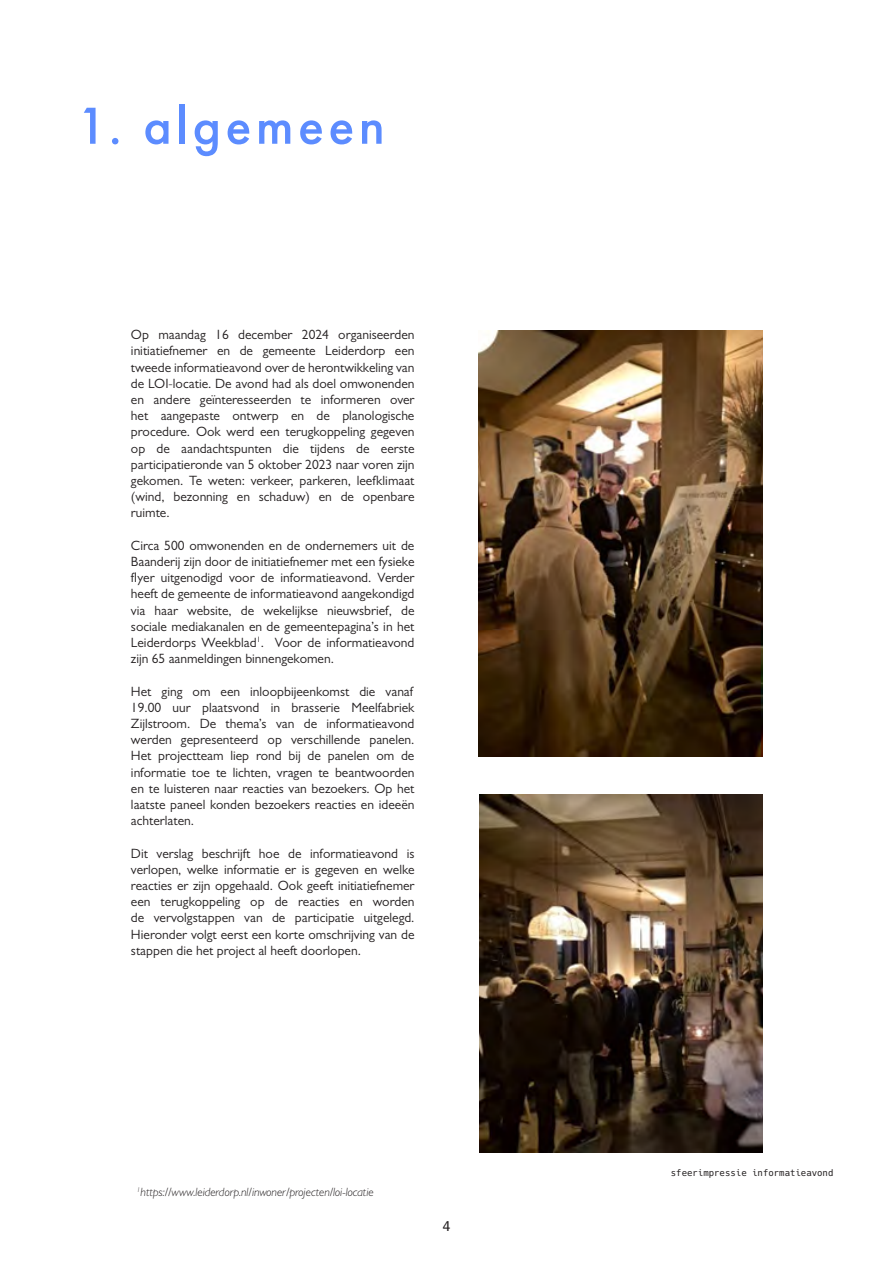
<style>
.page{position:relative;width:893px;height:1263px;background:#fff}
.page>*{position:absolute;margin:0;border:0;box-sizing:border-box;transform-origin:0 0}
.Headline{font:500 54px "Futura PT";letter-spacing:.08em;color:#5c8cff}
.Body_Text{font:13.5px/16.2px "Gill Sans";color:#231f20;text-align:justify}
.t1{font:13.5px "Hack";color:#231f20}
.t2{font:italic 300 12px "Gill Sans";color:#231f20}
.Caption_Text{font:9px "Hack";color:#231f20}
</style>
<div class="page">
<img style="left:478px;top:330px;width:284px;height:427px">
<img style="left:479px;top:794px;width:283px;height:358px">
<p class="Headline" style="left:77px;top:93px;width:310px">1. algemeen</p>
<p class="Body_Text" style="left:131px;top:326px;width:285px">Op maandag 16 december 2024 organiseerden initiatiefnemer en de gemeente Leiderdorp een tweede informatieavond over de herontwikkeling van de LOI-locatie. De avond had als doel omwonenden en andere geïnteresseerden te informeren over het aangepaste ontwerp en de planologische procedure. Ook werd een terugkoppeling gegeven op de aandachtspunten die tijdens de eerste participatieronde van 5 oktober 2023 naar voren zijn gekomen. Te weten: verkeer, parkeren, leefklimaat (wind, bezonning en schaduw) en de openbare ruimte.</p>
<p class="Body_Text" style="left:131px;top:537px;width:285px">Circa 500 omwonenden en de ondernemers uit de Baanderij zijn door de initiatiefnemer met een fysieke flyer uitgenodigd voor de informatieavond. Verder heeft de gemeente de informatieavond aangekondigd via haar website, de wekelijkse nieuwsbrief, de sociale mediakanalen en de gemeentepagina’s in het Leiderdorps Weekblad<sup>1</sup>. Voor de informatieavond zijn 65 aanmeldingen binnengekomen.</p>
<p class="Body_Text" style="left:131px;top:683px;width:285px">Het ging om een inloopbijeenkomst die vanaf 19.00 uur plaatsvond in brasserie Meelfabriek Zijlstroom. De thema’s van de informatieavond werden gepresenteerd op verschillende panelen.<br>Het projectteam liep rond bij de panelen om de informatie toe te lichten, vragen te beantwoorden en te luisteren naar reacties van bezoekers. Op het laatste paneel konden bezoekers reacties en ideeën achterlaten.</p>
<p class="Body_Text" style="left:131px;top:845px;width:285px">Dit verslag beschrijft hoe de informatieavond is verlopen, welke informatie er is gegeven en welke reacties er zijn opgehaald. Ook geeft initiatiefnemer een terugkoppeling op de reacties en worden de vervolgstappen van de participatie uitgelegd.<br>Hieronder volgt eerst een korte omschrijving van de stappen die het project al heeft doorlopen.</p>
<p class="t2" style="left:137px;top:1185px;width:238px"><sup>1</sup>https://www.leiderdorp.nl/inwoner/projecten/loi-locatie</p>
<p class="t1" style="left:442px;top:1217px;width:10px">4</p>
<p class="Caption_Text" style="left:671px;top:1167px;width:164px">sfeerimpressie informatieavond</p>
</div>
